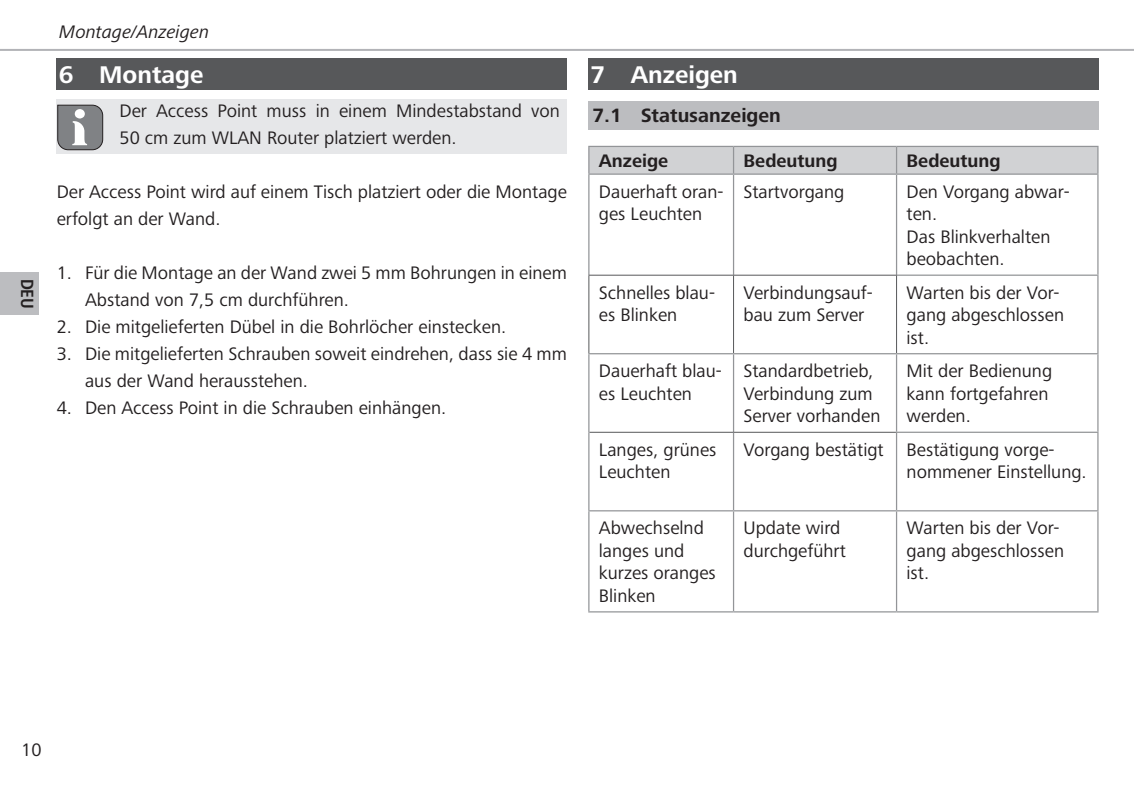
<style>
.page{position:relative;width:1134px;height:794px;background:#fff}
.page>*{position:absolute;margin:0;border:0;box-sizing:border-box;transform-origin:0 0}
.t1{font:700 25px "Frutiger Next LTW1 G";color:#fff}
.t2{font:700 20px "Frutiger Next LTW1 G";color:#231f20}
.t3{font:18.75px/22.5px "Frutiger Next LTW1 G";color:#231f20}
.t4{font:700 18.75px "Frutiger Next LTW1 G";color:#231f20}
.t5{font:italic 18.75px "Frutiger Next LTW1 G";color:#231f20}
.t6{font:700 condensed 17.5px "Frutiger LT Com";color:#231f20}
</style>
<div class="page">
<hr style="left:0;top:49px;width:1134px;height:2px;background:#b2b3b7">
<div style="left:0;top:272px;width:39px;height:43px;background:#bcbdc0"></div>
<div style="left:57px;top:58px;width:510px;height:32px;background:#57585a"></div>
<div style="left:57px;top:99px;width:510px;height:55px;background:#e6e7e9"></div>
<svg style="left:57px;top:105px;width:46px;height:45px"></svg>
<div style="left:588px;top:58px;width:510px;height:32px;background:#57585a"></div>
<div style="left:588px;top:101px;width:510px;height:28px;background:#bcbdc0"></div>
<div style="left:588px;top:146px;width:510px;height:27px;background:#d1d2d4"></div>
<hr style="left:588px;top:173px;width:145px;height:2px;background:#939598">
<hr style="left:588px;top:175px;width:1px;height:100px;background:#939598">
<hr style="left:733px;top:173px;width:163px;height:2px;background:#939598">
<hr style="left:733px;top:175px;width:1px;height:100px;background:#939598">
<hr style="left:896px;top:173px;width:202px;height:2px;background:#939598">
<hr style="left:896px;top:175px;width:1px;height:100px;background:#939598">
<hr style="left:1097px;top:175px;width:1px;height:99px;background:#939598">
<hr style="left:897px;top:274px;width:201px;height:2px;background:#939598">
<hr style="left:1097px;top:276px;width:1px;height:77px;background:#939598">
<hr style="left:588px;top:353px;width:145px;height:1px;background:#939598">
<hr style="left:588px;top:354px;width:1px;height:78px;background:#939598">
<hr style="left:733px;top:353px;width:163px;height:1px;background:#939598">
<hr style="left:733px;top:354px;width:1px;height:78px;background:#939598">
<hr style="left:896px;top:353px;width:202px;height:1px;background:#939598">
<hr style="left:896px;top:354px;width:1px;height:77px;background:#939598">
<hr style="left:1097px;top:354px;width:1px;height:77px;background:#939598">
<hr style="left:588px;top:432px;width:1px;height:78px;background:#939598">
<hr style="left:733px;top:432px;width:1px;height:78px;background:#939598">
<hr style="left:896px;top:431px;width:202px;height:2px;background:#939598">
<hr style="left:896px;top:433px;width:1px;height:77px;background:#939598">
<hr style="left:1097px;top:433px;width:1px;height:77px;background:#939598">
<hr style="left:588px;top:510px;width:145px;height:1px;background:#939598">
<hr style="left:588px;top:511px;width:1px;height:100px;background:#939598">
<hr style="left:733px;top:510px;width:163px;height:1px;background:#939598">
<hr style="left:733px;top:511px;width:1px;height:100px;background:#939598">
<hr style="left:896px;top:510px;width:202px;height:1px;background:#939598">
<hr style="left:896px;top:511px;width:1px;height:100px;background:#939598">
<hr style="left:1097px;top:511px;width:1px;height:100px;background:#939598">
<hr style="left:588px;top:611px;width:145px;height:1px;background:#939598">
<hr style="left:733px;top:611px;width:163px;height:1px;background:#939598">
<hr style="left:896px;top:611px;width:202px;height:1px;background:#939598">
<hr style="left:589px;top:275px;width:144px;height:1px;background:#57585a">
<hr style="left:588px;top:275px;width:1px;height:78px;background:#57585a">
<hr style="left:733px;top:275px;width:164px;height:1px;background:#57585a">
<hr style="left:733px;top:275px;width:1px;height:78px;background:#57585a">
<hr style="left:896px;top:275px;width:1px;height:78px;background:#57585a">
<hr style="left:589px;top:432px;width:144px;height:1px;background:#57585a">
<hr style="left:733px;top:432px;width:163px;height:1px;background:#57585a">
<p class="t6" style="left:38px;top:279px;width:32px;rotate:90deg">DEU</p>
<p class="t5" style="left:59px;top:21px;width:151px">Montage/Anzeigen</p>
<h1 class="t1" style="left:59px;top:61px;width:146px">6 Montage</h1>
<p class="t3" style="left:119px;top:98px;width:442px;line-height:27px">Der Access Point muss in einem Mindestabstand von<br>50 cm zum WLAN Router platziert werden.</p>
<p class="t3" style="left:57px;top:179px;width:512px;line-height:27px">Der Access Point wird auf einem Tisch platziert oder die Montage erfolgt an der Wand.</p>
<p class="t3" style="left:85px;top:260px;width:483px;line-height:27px;text-indent:-28px">1. Für die Montage an der Wand zwei 5 mm Bohrungen in einem<br>Abstand von 7,5 cm durchführen.</p>
<p class="t3" style="left:57px;top:316px;width:451px">2. Die mitgelieferten Dübel in die Bohrlöcher einstecken.</p>
<p class="t3" style="left:85px;top:341px;width:483px;line-height:27px;text-indent:-28px">3. Die mitgelieferten Schrauben soweit eindrehen, dass sie 4 mm aus der Wand herausstehen.</p>
<p class="t3" style="left:57px;top:397px;width:391px">4. Den Access Point in die Schrauben einhängen.</p>
<h1 class="t1" style="left:590px;top:60px;width:149px">7 Anzeigen</h1>
<p class="t2" style="left:592px;top:104px;width:190px">7.1 Statusanzeigen</p>
<p class="t4" style="left:599px;top:150px;width:71px">Anzeige</p>
<p class="t4" style="left:743px;top:150px;width:96px">Bedeutung</p>
<p class="t4" style="left:906px;top:150px;width:96px">Bedeutung</p>
<p class="t3" style="left:599px;top:181px;width:126px">Dauerhaft oran&shy;ges Leuchten</p>
<p class="t3" style="left:743px;top:181px;width:102px">Startvorgang</p>
<p class="t3" style="left:906px;top:181px;width:165px">Den Vorgang abwar&shy;ten.<br>Das Blinkverhalten beobachten.</p>
<p class="t3" style="left:599px;top:282px;width:118px">Schnelles blau&shy;es Blinken</p>
<p class="t3" style="left:743px;top:282px;width:131px">Verbindungsauf&shy;bau zum Server</p>
<p class="t3" style="left:906px;top:282px;width:159px">Warten bis der Vor&shy;gang abgeschlossen ist.</p>
<p class="t3" style="left:599px;top:360px;width:124px">Dauerhaft blau&shy;es Leuchten</p>
<p class="t3" style="left:743px;top:360px;width:138px">Standardbetrieb,<br>Verbindung zum<br>Server vorhanden</p>
<p class="t3" style="left:906px;top:360px;width:147px">Mit der Bedienung kann fortgefahren werden.</p>
<p class="t3" style="left:599px;top:439px;width:119px">Langes, grünes<br>Leuchten</p>
<p class="t3" style="left:906px;top:439px;width:182px;text-indent:-163px">Vorgang bestätigt Bestätigung vorge&shy;nommener Einstellung.</p>
<p class="t3" style="left:599px;top:517px;width:118px">Abwechselnd langes und kurzes oranges<br>Blinken</p>
<p class="t3" style="left:743px;top:517px;width:104px">Update wird durchgeführt</p>
<p class="t3" style="left:906px;top:517px;width:159px">Warten bis der Vor&shy;gang abgeschlossen ist.</p>
<p class="t3" style="left:21px;top:739px;width:22px">10</p>
</div>
